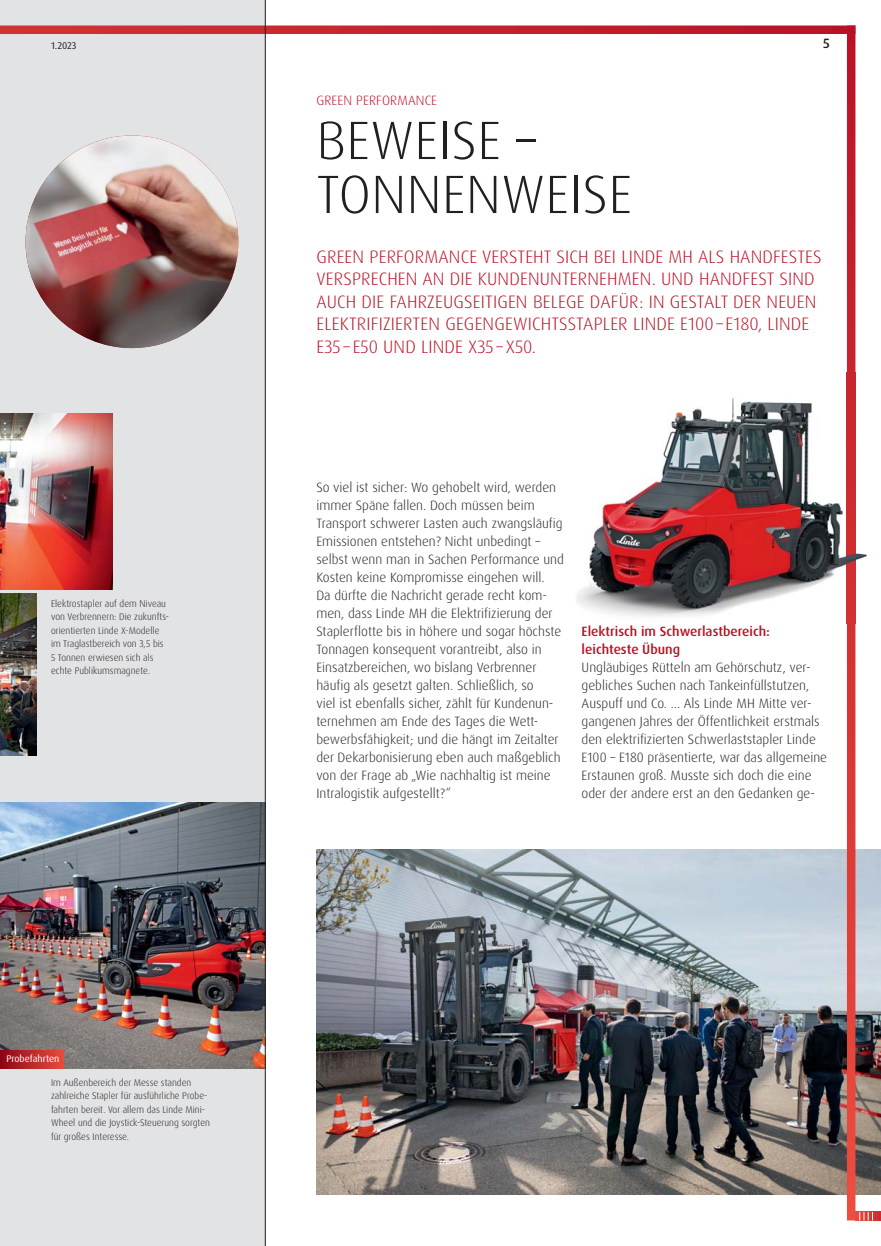
<style>
.page{position:relative;width:881px;height:1246px;background:#fff}
.page>*{position:absolute;margin:0;border:0;box-sizing:border-box;transform-origin:0 0}
.t1{font:300 54px/54px "Dax Pro";letter-spacing:.01em;color:#231f20}
.t2{font:300 18px/22.5px "Dax Pro";letter-spacing:.01em;color:#ba1126}
.t3{font:300 13.5px/18px "Dax Pro";color:#231f20}
.t4{font:500 13.5px/18px "Dax Pro";color:#ba1126}
.t5{font:300 13.5px "Dax Pro";letter-spacing:.01em;color:#ba1126}
.t6{font:500 13.5px "Dax Pro";color:#231f20}
.t7{font:300 9.75px/13.5px "Dax Pro";color:#231f20}
.t8{font:9.75px "Dax Pro";color:#fff}
.t9{font:9.75px "Dax Pro";color:#231f20}
</style>
<div class="page">
<img style="left:576px;top:372px;width:291px;height:251px">
<div style="left:0;top:0;width:265px;height:1246px;background:#e2e3e4"></div>
<img style="left:0;top:413px;width:112px;height:176px">
<img style="left:0;top:593px;width:37px;height:162px">
<img style="left:0;top:802px;width:265px;height:266px">
<div style="left:0;top:1050px;width:63px;height:18px;background:linear-gradient(to right,#8c0515,#e74b3e)"></div>
<img style="left:316px;top:849px;width:564px;height:346px">
<svg style="left:0;top:26px;width:846px;height:8px;background:#c7222c"></svg>
<svg style="left:846px;top:26px;width:9px;height:1194px;background:#d23e40"></svg>
<svg style="left:855px;top:1212px;width:25px;height:8px"></svg>
<svg style="left:31px;top:136px;width:207px;height:212px"></svg>
<img style="left:25px;top:135px;width:213px;height:213px;border-radius:50%">
<hr style="left:265px;top:0;width:1px;height:1246px;background:#231f20">
<svg style="left:859px;top:1212px;width:13px;height:8px"></svg>
<p class="t9" style="left:51px;top:41px;width:27px">1.2023</p>
<p class="t6" style="left:822px;top:38px;width:8px">5</p>
<p class="t7" style="left:51px;top:597px;width:119px">Elektrostapler auf dem Niveau von Verbrennern: Die zukunfts&shy;orientierten Linde X-Modelle im Traglastbereich von 3,5 bis<br>5 Tonnen erwiesen sich als echte Publikumsmagnete.</p>
<p class="t8" style="left:6px;top:1054px;width:55px">Probefahrten</p>
<p class="t7" style="left:51px;top:1076px;width:160px">Im Außenbereich der Messe standen zahlreiche Stapler für ausführliche Probe&shy;fahrten bereit. Vor allem das Linde Mini-Wheel und die Joystick-Steuerung sorgten für großes Interesse.</p>
<p class="t5" style="left:316px;top:94px;width:122px">GREEN PERFORMANCE</p>
<h1 class="t1" style="left:316px;top:117px;width:317px">BEWEISE –<br>TONNENWEISE</h1>
<p class="t2" style="left:316px;top:246px;width:506px">GREEN PERFORMANCE VERSTEHT SICH BEI LINDE MH ALS HANDFESTES VERSPRECHEN AN DIE KUNDENUNTERNEHMEN. UND HANDFEST SIND AUCH DIE FAHRZEUGSEITIGEN BELEGE DAFÜR: IN GESTALT DER NEUEN ELEKTRIFIZIERTEN GEGENGEWICHTSSTAPLER LINDE E100 – E180, LINDE E35 – E50 UND LINDE X35 – X50.</p>
<p class="t3" style="left:316px;top:479px;width:249px">So viel ist sicher: Wo gehobelt wird, werden immer Späne fallen. Doch müssen beim Transport schwerer Lasten auch zwangsläufig Emissionen entstehen? Nicht unbedingt – selbst wenn man in Sachen Performance und Kosten keine Kompromisse eingehen will.<br>Da dürfte die Nachricht gerade recht kom&shy;men, dass Linde MH die Elektrifizierung der Staplerflotte bis in höhere und sogar höchste Tonnagen konsequent vorantreibt, also in Einsatzbereichen, wo bislang Verbrenner häufig als gesetzt galten. Schließlich, so<br>viel ist ebenfalls sicher, zählt für Kundenun&shy;ternehmen am Ende des Tages die Wett&shy;bewerbsfähigkeit; und die hängt im Zeitalter der Dekarbonisierung eben auch maßgeblich von der Frage ab „Wie nachhaltig ist meine Intralogistik aufgestellt?“</p>
<p class="t4" style="left:581px;top:623px;width:190px">Elektrisch im Schwerlastbereich: leichteste Übung</p>
<p class="t3" style="left:581px;top:659px;width:247px">Ungläubiges Rütteln am Gehörschutz, ver&shy;gebliches Suchen nach Tankeinfüllstutzen, Auspuff und Co. … Als Linde MH Mitte ver&shy;gangenen Jahres der Öffentlichkeit erstmals den elektrifizierten Schwerlaststapler Linde E100 – E180 präsentierte, war das allgemeine Erstaunen groß. Musste sich doch die eine oder der andere erst an den Gedanken ge-</p>
</div>
